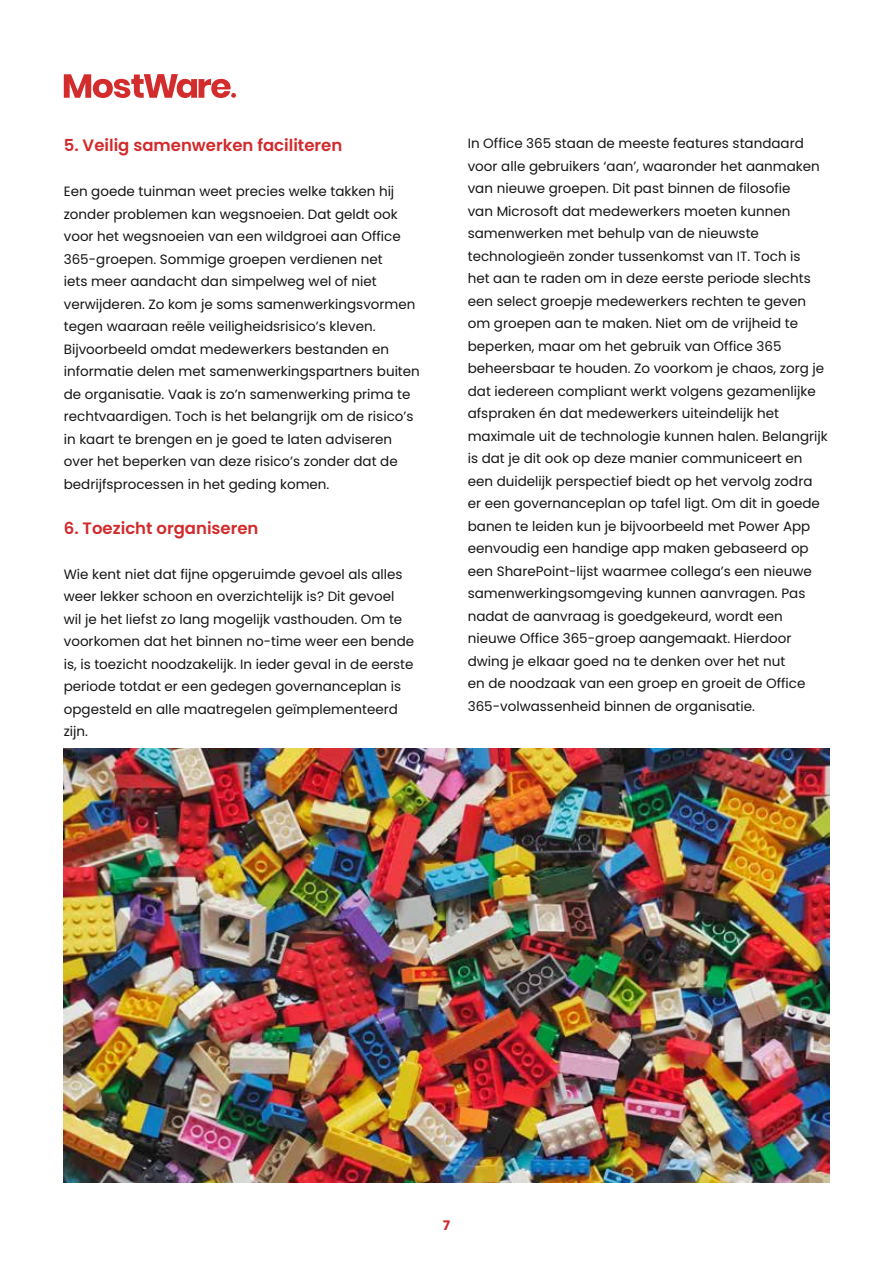
<style>
.page{position:relative;width:893px;height:1263px;background:#fff}
.page>*{position:absolute;margin:0;border:0;box-sizing:border-box;transform-origin:0 0}
.t1{font:600 16.5px "Poppins";color:#d22a2c}
.t2{font:13.5px/22.5px "Poppins";color:#151515}
.t3{font:700 13.5px "Poppins";color:#d22a2c}
</style>
<div class="page">
<svg style="left:64px;top:74px;width:172px;height:24px"></svg>
<img style="left:64px;top:748px;width:765px;height:434px">
<p class="t1" style="left:64px;top:136px;width:280px">5. Veilig samenwerken faciliteren</p>
<p class="t2" style="left:64px;top:180px;width:358px">Een goede tuinman weet precies welke takken hij zonder problemen kan wegsnoeien. Dat geldt ook voor het wegsnoeien van een wildgroei aan Office 365-groepen. Sommige groepen verdienen net<br>iets meer aandacht dan simpelweg wel of niet verwijderen. Zo kom je soms samenwerkingsvormen tegen waaraan reële veiligheidsrisico’s kleven.<br>Bijvoorbeeld omdat medewerkers bestanden en informatie delen met samenwerkingspartners buiten de organisatie. Vaak is zo’n samenwerking prima te rechtvaardigen. Toch is het belangrijk om de risico’s in kaart te brengen en je goed te laten adviseren over het beperken van deze risico’s zonder dat de bedrijfsprocessen in het geding komen.</p>
<p class="t1" style="left:64px;top:518px;width:196px">6. Toezicht organiseren</p>
<p class="t2" style="left:64px;top:563px;width:352px">Wie kent niet dat fijne opgeruimde gevoel als alles weer lekker schoon en overzichtelijk is? Dit gevoel wil je het liefst zo lang mogelijk vasthouden. Om te voorkomen dat het binnen no-time weer een bende is, is toezicht noodzakelijk. In ieder geval in de eerste periode totdat er een gedegen governanceplan is opgesteld en alle maatregelen geïmplementeerd zijn.</p>
<p class="t2" style="left:468px;top:132px;width:362px">In Office 365 staan de meeste features standaard voor alle gebruikers ‘aan’, waaronder het aanmaken van nieuwe groepen. Dit past binnen de filosofie<br>van Microsoft dat medewerkers moeten kunnen samenwerken met behulp van de nieuwste technologieën zonder tussenkomst van IT. Toch is<br>het aan te raden om in deze eerste periode slechts een select groepje medewerkers rechten te geven om groepen aan te maken. Niet om de vrijheid te beperken, maar om het gebruik van Office 365 beheersbaar te houden. Zo voorkom je chaos, zorg je dat iedereen compliant werkt volgens gezamenlijke afspraken én dat medewerkers uiteindelijk het maximale uit de technologie kunnen halen. Belangrijk is dat je dit ook op deze manier communiceert en een duidelijk perspectief biedt op het vervolg zodra er een governanceplan op tafel ligt. Om dit in goede banen te leiden kun je bijvoorbeeld met Power App eenvoudig een handige app maken gebaseerd op een SharePoint-lijst waarmee collega’s een nieuwe samenwerkingsomgeving kunnen aanvragen. Pas nadat de aanvraag is goedgekeurd, wordt een nieuwe Office 365-groep aangemaakt. Hierdoor dwing je elkaar goed na te denken over het nut<br>en de noodzaak van een groep en groeit de Office 365-volwassenheid binnen de organisatie.</p>
<p class="t3" style="left:443px;top:1217px;width:8px">7</p>
</div>
